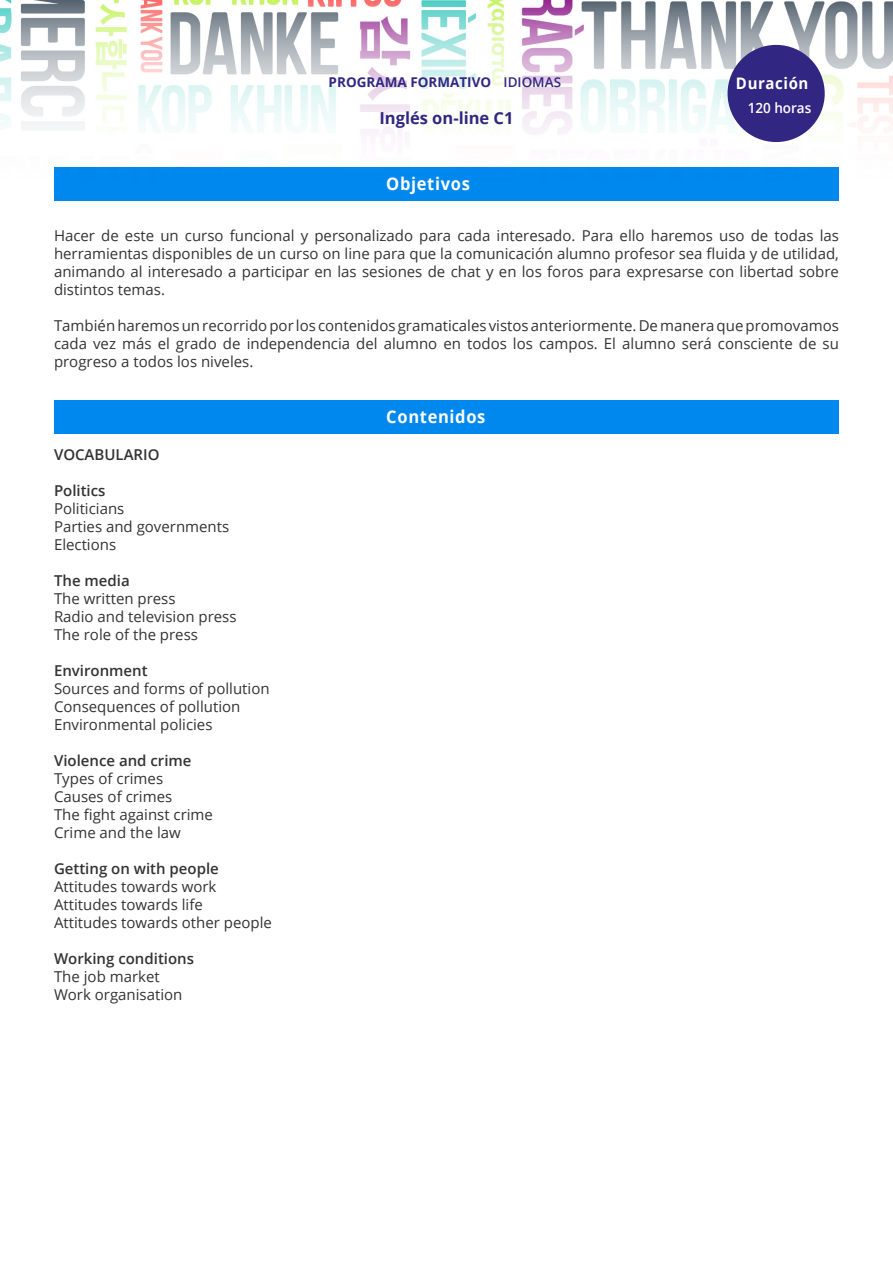
<style>
.page{position:relative;width:893px;height:1263px;background:#fff}
.page>*{position:absolute;margin:0;border:0;box-sizing:border-box;transform-origin:0 0}
.t1{font:700 17.55px "Open Sans";letter-spacing:.04em;color:#fff;scale:.94 1}
.t2{font:700 16.5px "Open Sans";color:#312783}
.t3{font:700 15.9px "Open Sans";letter-spacing:.04em;color:#fff;scale:.94 1}
.t4{font:15px/18px "Open Sans";color:#333;text-align:justify}
.t5{font:600 15px "Open Sans";color:#333}
.t6{font:600 14.1px "Open Sans";color:#fff;scale:.95 1}
.t7{font:700 13.5px "Open Sans";color:#312783}
.t8{font:600 13.5px "Open Sans";color:#312783}
</style>
<div class="page">
<div style="left:54px;top:400px;width:785px;height:33px;background:#08e"></div>
<img style="left:0;top:0;width:893px;height:201px">
<div style="left:727px;top:45px;width:98px;height:97px;background:#312783;border-radius:50%"></div>
<p class="t7" style="left:329px;top:73px;width:164px">PROGRAMA FORMATIVO</p>
<p class="t8" style="left:504px;top:73px;width:59px">IDIOMAS</p>
<p class="t3" style="left:736px;top:72px;width:79px">Duración</p>
<p class="t6" style="left:748px;top:98px;width:69px">120 horas</p>
<p class="t2" style="left:379px;top:106px;width:136px">Inglés on-line C1</p>
<p class="t1" style="left:386px;top:171px;width:90px">Objetivos</p>
<p class="t4" style="left:54px;top:226px;width:786px">Hacer de este un curso funcional y personalizado para cada interesado. Para ello haremos uso de todas las herramientas disponibles de un curso on line para que la comunicación alumno profesor sea fluida y de utilidad, animando al interesado a participar en las sesiones de chat y en los foros para expresarse con libertad sobre distintos temas.</p>
<p class="t4" style="left:54px;top:316px;width:786px">También haremos un recorrido por los contenidos gramaticales vistos anteriormente. De manera que promovamos cada vez más el grado de independencia del alumno en todos los campos. El alumno será consciente de su progreso a todos los niveles.</p>
<p class="t5" style="left:54px;top:444px;width:107px">VOCABULARIO</p>
<p class="t5" style="left:54px;top:480px;width:53px">Politics</p>
<p class="t4" style="left:54px;top:499px;width:72px">Politicians</p>
<p class="t4" style="left:54px;top:517px;width:177px">Parties and governments</p>
<p class="t4" style="left:54px;top:535px;width:64px">Elections</p>
<p class="t5" style="left:54px;top:570px;width:77px">The media</p>
<p class="t4" style="left:54px;top:589px;width:123px">The written press</p>
<p class="t4" style="left:54px;top:607px;width:184px">Radio and television press</p>
<p class="t4" style="left:54px;top:625px;width:146px">The role of the press</p>
<p class="t5" style="left:54px;top:660px;width:95px">Environment</p>
<p class="t4" style="left:54px;top:679px;width:217px">Sources and forms of pollution</p>
<p class="t4" style="left:54px;top:697px;width:188px">Consequences of pollution</p>
<p class="t4" style="left:54px;top:715px;width:160px">Environmental policies</p>
<p class="t5" style="left:54px;top:750px;width:139px">Violence and crime</p>
<p class="t4" style="left:54px;top:769px;width:111px">Types of crimes</p>
<p class="t4" style="left:54px;top:787px;width:120px">Causes of crimes</p>
<p class="t4" style="left:54px;top:805px;width:160px">The fight against crime</p>
<p class="t4" style="left:54px;top:823px;width:128px">Crime and the law</p>
<p class="t5" style="left:54px;top:858px;width:166px">Getting on with people</p>
<p class="t4" style="left:54px;top:877px;width:164px">Attitudes towards work</p>
<p class="t4" style="left:54px;top:895px;width:150px">Attitudes towards life</p>
<p class="t4" style="left:54px;top:913px;width:219px">Attitudes towards other people</p>
<p class="t5" style="left:54px;top:948px;width:142px">Working conditions</p>
<p class="t4" style="left:54px;top:967px;width:107px">The job market</p>
<p class="t4" style="left:54px;top:985px;width:130px">Work organisation</p>
<p class="t1" style="left:386px;top:404px;width:107px">Contenidos</p>
</div>
